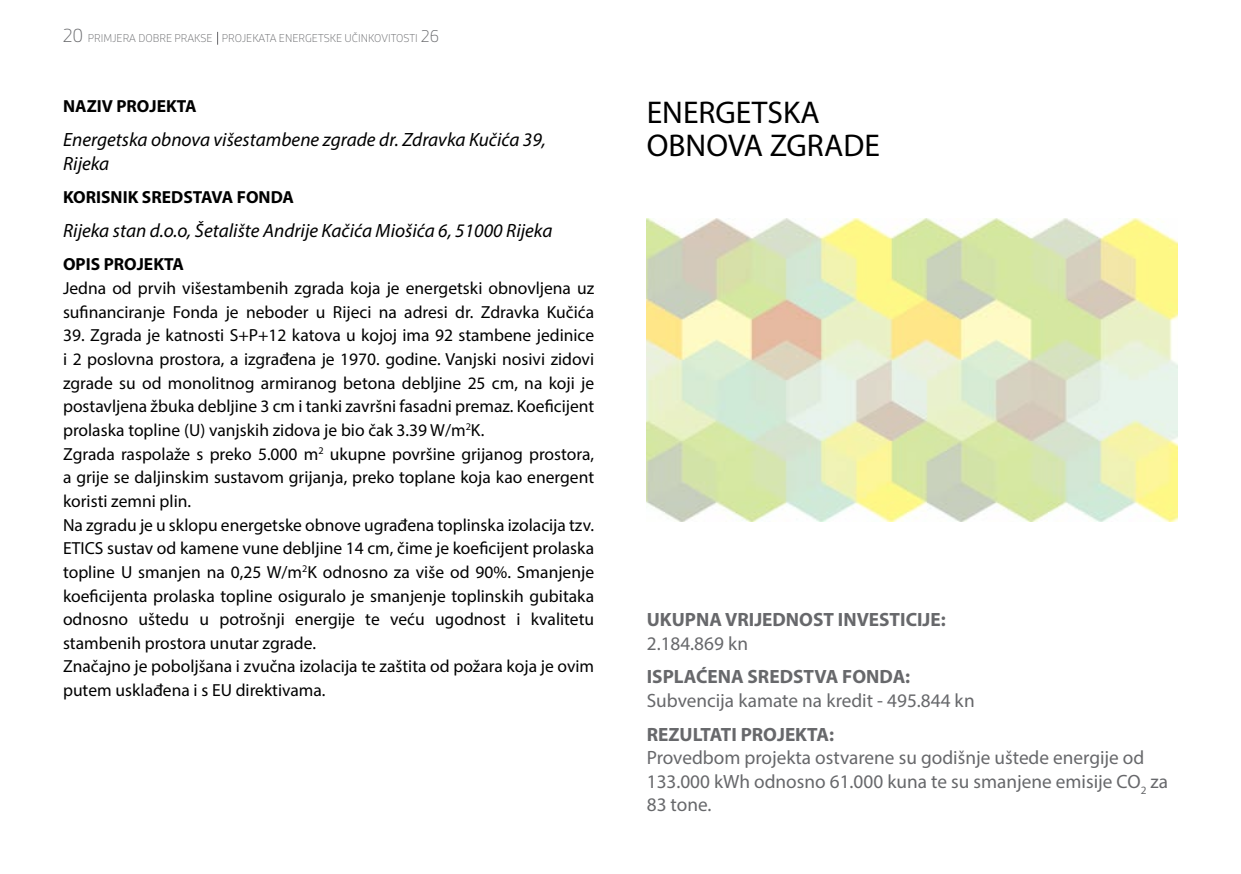
<style>
.page{position:relative;width:1241px;height:874px;background:#fff}
.page>*{position:absolute;margin:0;border:0;box-sizing:border-box;transform-origin:0 0}
.t1{font:31.5px/33.2px "Myriad Pro";color:#000}
.t2{font:19.25px/23.6px "Myriad Pro";color:#67686b}
.t3{font:italic 19.25px/23.6px "Myriad Pro";color:#000}
.t4{font:700 19.25px "Myriad Pro";color:#67686b}
.t5{font:17.5px/23.6px "Myriad Pro";color:#000}
.t6{font:700 17.5px "Myriad Pro";color:#000}
.t7{font:300 10.5px "Stobi Sans";color:#67686b}
.s1{font-size:17.5px}
.s2{font-size:15.75px}
</style>
<div class="page">
<svg style="left:217px;top:32px;width:1px;height:13px"></svg>
<img style="left:646px;top:219px;width:531px;height:302px">
<p class="t7" style="left:63px;top:31px;width:377px"><span class="s1">20</span> PRIMJERA DOBRE PRAKSE PROJEKATA ENERGETSKE UČINKOVITOSTI <span class="s2">26</span></p>
<p class="t6" style="left:63px;top:95px;width:135px">NAZIV PROJEKTA</p>
<p class="t3" style="left:63px;top:127px;width:484px">Energetska obnova višestambene zgrade dr. Zdravka Kučića 39,<br>Rijeka</p>
<p class="t6" style="left:63px;top:186px;width:232px">KORISNIK SREDSTAVA FONDA</p>
<p class="t3" style="left:63px;top:218px;width:491px">Rijeka stan d.o.o, Šetalište Andrije Kačića Miošića 6, 51000 Rijeka</p>
<p class="t6" style="left:63px;top:253px;width:122px">OPIS PROJEKTA</p>
<p class="t5" style="left:63px;top:276px;width:532px">Jedna od prvih višestambenih zgrada koja je energetski obnovljena uz sufinanciranje Fonda je neboder u Rijeci na adresi dr. Zdravka Kučića</p>
<p class="t5" style="left:63px;top:323px;width:532px">39. Zgrada je katnosti S+P+12 katova u kojoj ima 92 stambene jedinice i 2 poslovna prostora, a izgrađena je 1970. godine. Vanjski nosivi zidovi zgrade su od monolitnog armiranog betona debljine 25 cm, na koji je postavljena žbuka debljine 3 cm i tanki završni fasadni premaz. Koeficijent prolaska topline (U) vanjskih zidova je bio čak 3.39 W/m<sup>2</sup>K.<br>Zgrada raspolaže s preko 5.000 m<sup>2</sup> ukupne površine grijanog prostora, a grije se daljinskim sustavom grijanja, preko toplane koja kao energent koristi zemni plin.<br>Na zgradu je u sklopu energetske obnove ugrađena toplinska izolacija tzv.<br>ETICS sustav od kamene vune debljine 14 cm, čime je koeficijent prolaska topline U smanjen na 0,25 W/m<sup>2</sup>K odnosno za više od 90%. Smanjenje koeficijenta prolaska topline osiguralo je smanjenje toplinskih gubitaka odnosno uštedu u potrošnji energije te veću ugodnost i kvalitetu stambenih prostora unutar zgrade.<br>Značajno je poboljšana i zvučna izolacija te zaštita od požara koja je ovim putem usklađena i s EU direktivama.</p>
<h1 class="t1" style="left:646px;top:95px;width:234px">ENERGETSKA<br>OBNOVA ZGRADE</h1>
<p class="t4" style="left:646px;top:606px;width:300px">UKUPNA VRIJEDNOST INVESTICIJE:</p>
<p class="t2" style="left:646px;top:630px;width:103px">2.184.869 kn</p>
<p class="t4" style="left:646px;top:664px;width:265px">ISPLAĆENA SREDSTVA FONDA:</p>
<p class="t2" style="left:646px;top:688px;width:329px">Subvencija kamate na kredit - 495.844 kn</p>
<p class="t4" style="left:646px;top:721px;width:189px">REZULTATI PROJEKTA:</p>
<p class="t2" style="left:646px;top:745px;width:522px">Provedbom projekta ostvarene su godišnje uštede energije od<br>133.000 kWh odnosno 61.000 kuna te su smanjene emisije CO<sub>2</sub> za<br>83 tone.</p>
</div>
